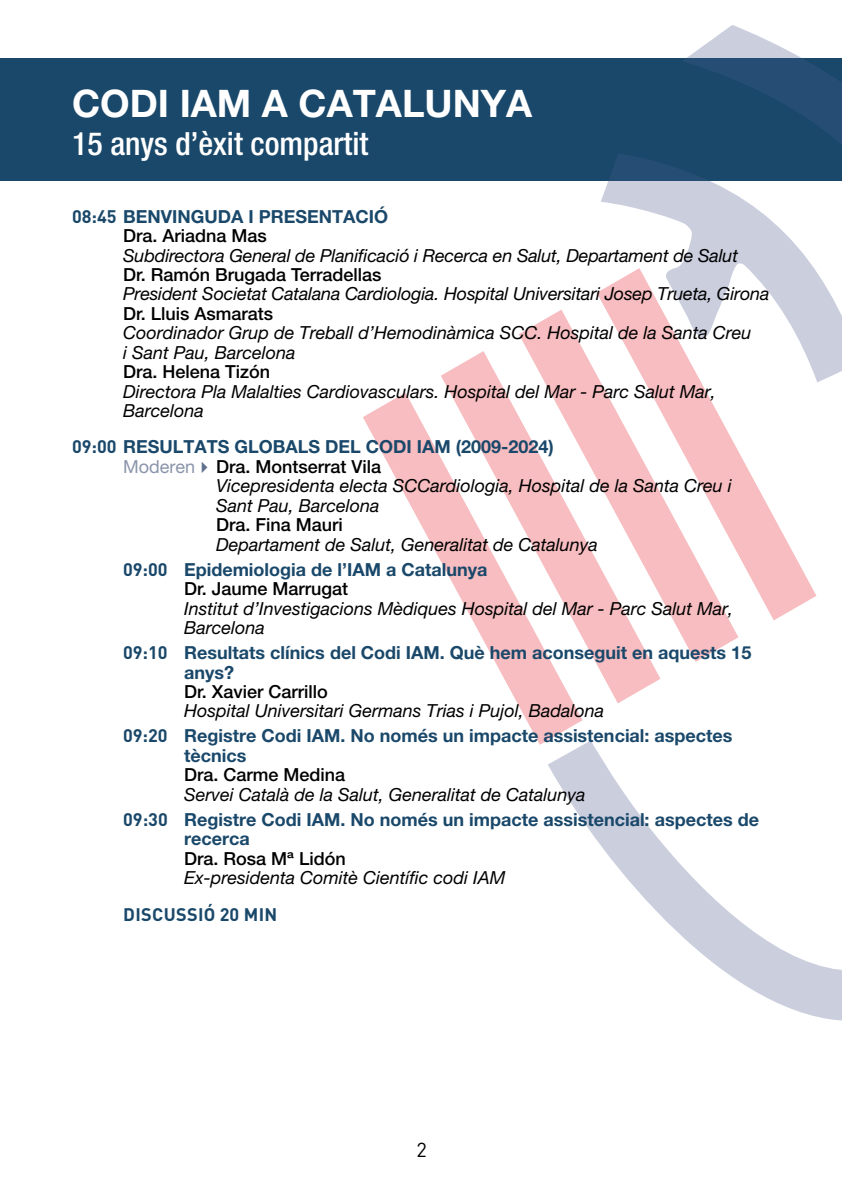
<style>
.page{position:relative;width:842px;height:1191px;background:#fff}
.page>*{position:absolute;margin:0;border:0;box-sizing:border-box;transform-origin:0 0}
.t1{font:700 38px "Helvetica Neue LT Pro";color:#fff}
.t2{font:500 condensed 32px "Helvetica Neue LT Pro";color:#fff}
.t3{font:20px "DIN Pro";color:#000}
.t4{font:italic 18px/19.4px "Helvetica Neue LT Pro";color:#000}
.t5{font:700 18px/19.4px "Helvetica Neue LT Pro";color:#1a486a}
.t6{font:500 18px "Helvetica Neue LT Pro";color:#000}
.t7{font:700 18px "DIN Pro";letter-spacing:.02em;color:#1a486a}
.s1{font-family:"DIN Pro"}
.s2{font-weight:500;color:#000}
.s3{font-weight:400;color:#8a94ab}
.s4{color:#5e718f}
.s5{font-family:"DIN Pro";font-weight:700;font-style:normal;color:#1a486a}
.s6{font-weight:700;font-style:normal;color:#1a486a}
.s7{font-weight:400;font-style:italic;color:#000}
</style>
<div class="page">
<div style="left:0;top:58px;width:842px;height:122px;background:#1a486a"></div>
<svg style="left:363px;top:392px;width:185px;height:353px"></svg>
<svg style="left:441px;top:351px;width:107px;height:352px;fill:#f7bdc0"></svg>
<svg style="left:519px;top:317px;width:29px;height:345px"></svg>
<svg style="left:548px;top:25px;width:294px;height:996px"></svg>
<h1 class="t1" style="left:72px;top:80px;width:462px">CODI IAM A CATALUNYA</h1>
<h2 class="t2" style="left:72px;top:125px;width:298px">15 anys d’èxit compartit</h2>
<p class="t5" style="left:123px;top:206px;width:266px;text-indent:-51px"><span class="s1">08:45</span> BENVINGUDA I PRESENTACIÓ<br><span class="s2">Dra. Ariadna Mas</span></p>
<p class="t4" style="left:123px;top:245px;width:616px">Subdirectora General de Planificació i Recerca en Salut, Departament de Salut</p>
<p class="t6" style="left:123px;top:264px;width:260px">Dr. Ramón Brugada Terradellas</p>
<p class="t4" style="left:123px;top:284px;width:648px">President Societat Catalana Cardiologia. Hospital Universitari Josep Trueta, Girona</p>
<p class="t6" style="left:123px;top:303px;width:152px">Dr. Lluis Asmarats</p>
<p class="t4" style="left:123px;top:323px;width:630px">Coordinador Grup de Treball d’Hemodinàmica SCC. Hospital de la Santa Creu i Sant Pau, Barcelona</p>
<p class="t6" style="left:123px;top:361px;width:149px">Dra. Helena Tizón</p>
<p class="t4" style="left:123px;top:381px;width:594px">Directora Pla Malalties Cardiovasculars. Hospital del Mar - Parc Salut Mar,<br>Barcelona</p>
<p class="t5" style="left:72px;top:437px;width:483px"><span class="s1">09:00</span> RESULTATS GLOBALS DEL CODI IAM (2009-2024)</p>
<p class="t6" style="left:123px;top:456px;width:260px"><span class="s3">Moderen</span><span class="s4">✔</span> Dra. Montserrat Vila</p>
<p class="t4" style="left:216px;top:476px;width:517px">Vicepresidenta electa SCCardiologia, Hospital de la Santa Creu i</p>
<p class="t4" style="left:216px;top:495px;width:165px">Sant Pau, Barcelona</p>
<p class="t6" style="left:216px;top:514px;width:128px">Dra. Fina Mauri</p>
<p class="t4" style="left:123px;top:531px;width:476px;line-height:25px;text-indent:93px">Departament de Salut, Generalitat de Catalunya<br><span class="s5">09:00</span> <span class="s6">Epidemiologia de l’IAM a Catalunya</span></p>
<p class="t6" style="left:184px;top:578px;width:166px">Dr. Jaume Marrugat</p>
<p class="t4" style="left:184px;top:598px;width:551px">Institut d’Investigacions Mèdiques Hospital del Mar - Parc Salut Mar,<br>Barcelona</p>
<p class="t5" style="left:184px;top:642px;width:569px;text-indent:-61px"><span class="s1">09:10</span> Resultats clínics del Codi IAM. Què hem aconseguit en aquests 15 anys?</p>
<p class="t6" style="left:184px;top:681px;width:145px">Dr. Xavier Carrillo</p>
<p class="t5" style="left:123px;top:698px;width:611px;line-height:25px;text-indent:61px"><span class="s7">Hospital Universitari Germans Trias i Pujol, Badalona<br></span><span class="s1">09:20</span> Registre Codi IAM. No només un impacte assistencial: aspectes</p>
<p class="t5" style="left:184px;top:745px;width:64px">tècnics</p>
<p class="t6" style="left:184px;top:764px;width:163px">Dra. Carme Medina</p>
<p class="t5" style="left:123px;top:781px;width:637px;line-height:25px;text-indent:61px"><span class="s7">Servei Català de la Salut, Generalitat de Catalunya<br></span><span class="s1">09:30</span> Registre Codi IAM. No només un impacte assistencial: aspectes de</p>
<p class="t5" style="left:184px;top:828px;width:67px">recerca</p>
<p class="t6" style="left:184px;top:847px;width:163px">Dra. Rosa Mª Lidón</p>
<p class="t4" style="left:184px;top:867px;width:323px">Ex-presidenta Comitè Científic codi IAM</p>
<p class="t7" style="left:123px;top:899px;width:156px">DISCUSSIÓ 20 MIN</p>
<p class="t3" style="left:416px;top:1134px;width:12px">2</p>
</div>
